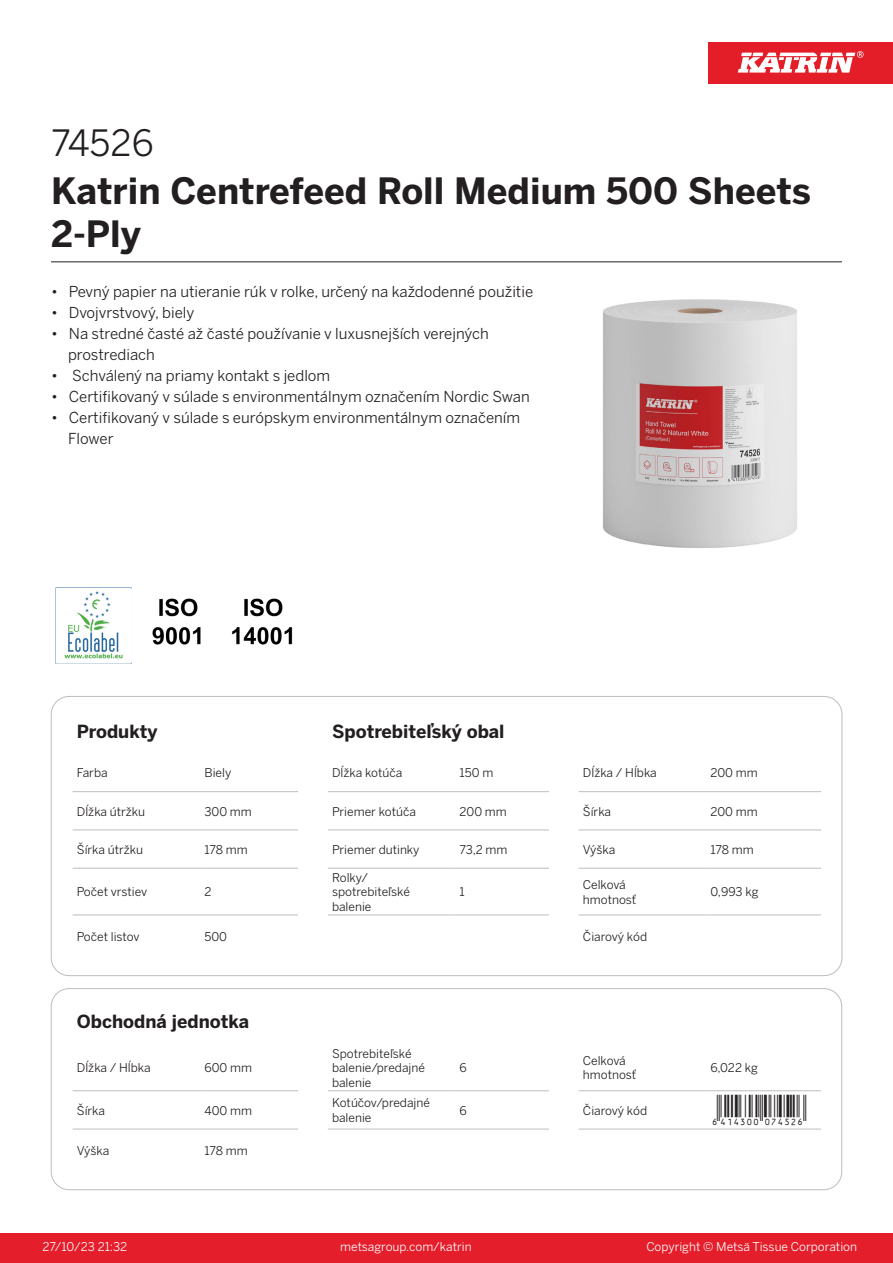
<style>
.page{position:relative;width:893px;height:1263px;background:#fff}
.page>*{position:absolute;margin:0;border:0;box-sizing:border-box;transform-origin:0 0}
.Product_Name{font:700 36px/43.2px "Benton Sans";color:#231f20}
.External_material_co{font:36px "Benton Sans";color:#231f20}
.T_EAN{font:30px "Viisas EAN Matala";color:#231f20}
.T_TableHeader{font:700 18px "Benton Sans";color:#231f20}
.MarketingBullets{font:15px/21px "Benton Sans";color:#231f20}
.T_TableBody{font:12px/14.4px "Benton Sans";color:#231f20}
.t1{font:12px "Benton Sans";color:#fff}
</style>
<div class="page">
<div style="left:0;top:1233px;width:893px;height:30px;background:#e41e2b"></div>
<div style="left:708px;top:43px;width:185px;height:41px;background:#e31e28"></div>
<svg style="left:738px;top:51px;width:126px;height:22px"></svg>
<hr style="left:73px;top:791px;width:127px;height:1px;background:#bcbdc0">
<hr style="left:200px;top:791px;width:98px;height:1px;background:#bcbdc0">
<hr style="left:328px;top:791px;width:127px;height:1px;background:#bcbdc0">
<hr style="left:455px;top:791px;width:94px;height:1px;background:#bcbdc0">
<hr style="left:579px;top:791px;width:127px;height:1px;background:#bcbdc0">
<hr style="left:706px;top:791px;width:115px;height:1px;background:#bcbdc0">
<hr style="left:73px;top:830px;width:127px;height:1px;background:#bcbdc0">
<hr style="left:200px;top:830px;width:98px;height:1px;background:#bcbdc0">
<hr style="left:328px;top:830px;width:127px;height:1px;background:#bcbdc0">
<hr style="left:455px;top:830px;width:94px;height:1px;background:#bcbdc0">
<hr style="left:579px;top:830px;width:127px;height:1px;background:#bcbdc0">
<hr style="left:706px;top:830px;width:115px;height:1px;background:#bcbdc0">
<hr style="left:73px;top:868px;width:127px;height:1px;background:#bcbdc0">
<hr style="left:200px;top:868px;width:98px;height:1px;background:#bcbdc0">
<hr style="left:328px;top:868px;width:127px;height:1px;background:#bcbdc0">
<hr style="left:455px;top:868px;width:94px;height:1px;background:#bcbdc0">
<hr style="left:579px;top:868px;width:127px;height:1px;background:#bcbdc0">
<hr style="left:706px;top:868px;width:115px;height:1px;background:#bcbdc0">
<hr style="left:73px;top:915px;width:127px;height:1px;background:#bcbdc0">
<hr style="left:200px;top:915px;width:98px;height:1px;background:#bcbdc0">
<hr style="left:328px;top:915px;width:127px;height:1px;background:#bcbdc0">
<hr style="left:455px;top:915px;width:94px;height:1px;background:#bcbdc0">
<hr style="left:579px;top:915px;width:127px;height:1px;background:#bcbdc0">
<hr style="left:706px;top:915px;width:115px;height:1px;background:#bcbdc0">
<hr style="left:73px;top:1090px;width:127px;height:1px;background:#bcbdc0">
<hr style="left:200px;top:1090px;width:98px;height:1px;background:#bcbdc0">
<hr style="left:328px;top:1090px;width:127px;height:1px;background:#bcbdc0">
<hr style="left:455px;top:1090px;width:94px;height:1px;background:#bcbdc0">
<hr style="left:579px;top:1090px;width:127px;height:1px;background:#bcbdc0">
<hr style="left:706px;top:1090px;width:115px;height:1px;background:#bcbdc0">
<hr style="left:73px;top:1129px;width:127px;height:1px;background:#bcbdc0">
<hr style="left:200px;top:1129px;width:98px;height:1px;background:#bcbdc0">
<hr style="left:328px;top:1129px;width:127px;height:1px;background:#bcbdc0">
<hr style="left:455px;top:1129px;width:94px;height:1px;background:#bcbdc0">
<hr style="left:579px;top:1129px;width:127px;height:1px;background:#bcbdc0">
<hr style="left:706px;top:1129px;width:115px;height:1px;background:#bcbdc0">
<div style="left:51px;top:988px;width:791px;height:202px;border:1px solid #bcbdc0;border-radius:18px"></div>
<img style="left:603px;top:299px;width:194px;height:249px">
<img style="left:55px;top:587px;width:77px;height:77px">
<img style="left:152px;top:598px;width:49px;height:47px">
<img style="left:232px;top:598px;width:61px;height:47px">
<hr style="left:51px;top:261px;width:791px;height:1px;background:#231f20">
<p class="External_material_co" style="left:51px;top:121px;width:104px">74526</p>
<p class="Product_Name" style="left:51px;top:170px;width:761px">Katrin Centrefeed Roll Medium 500 Sheets<br>2-Ply</p>
<p class="MarketingBullets" style="left:51px;top:281px;width:484px">• Pevný papier na utieranie rúk v rolke, určený na každodenné použitie</p>
<p class="MarketingBullets" style="left:51px;top:302px;width:145px">• Dvojvrstvový, biely</p>
<p class="MarketingBullets" style="left:68px;top:323px;width:422px;text-indent:-17px">• Na stredné časté až časté používanie v luxusnejších verejných prostrediach</p>
<p class="MarketingBullets" style="left:51px;top:365px;width:281px">• Schválený na priamy kontakt s jedlom</p>
<p class="MarketingBullets" style="left:51px;top:386px;width:480px">• Certifikovaný v súlade s environmentálnym označením Nordic Swan</p>
<p class="MarketingBullets" style="left:68px;top:407px;width:454px;text-indent:-17px">• Certifikovaný v súlade s európskym environmentálnym označením<br>Flower</p>
<p class="T_TableHeader" style="left:77px;top:720px;width:82px">Produkty</p>
<p class="T_TableHeader" style="left:332px;top:720px;width:174px">Spotrebiteľský obal</p>
<p class="T_TableBody" style="left:77px;top:766px;width:32px">Farba</p>
<p class="T_TableBody" style="left:204px;top:766px;width:28px">Biely</p>
<p class="T_TableBody" style="left:332px;top:766px;width:72px">Dĺžka kotúča</p>
<p class="T_TableBody" style="left:460px;top:766px;width:35px">150 m</p>
<p class="T_TableBody" style="left:583px;top:766px;width:75px">Dĺžka / Hĺbka</p>
<p class="T_TableBody" style="left:710px;top:766px;width:49px">200 mm</p>
<p class="T_TableBody" style="left:77px;top:804px;width:70px">Dĺžka útržku</p>
<p class="T_TableBody" style="left:204px;top:804px;width:49px">300 mm</p>
<p class="T_TableBody" style="left:332px;top:804px;width:85px">Priemer kotúča</p>
<p class="T_TableBody" style="left:460px;top:804px;width:49px">200 mm</p>
<p class="T_TableBody" style="left:583px;top:804px;width:30px">Šírka</p>
<p class="T_TableBody" style="left:710px;top:804px;width:49px">200 mm</p>
<p class="T_TableBody" style="left:77px;top:842px;width:68px">Šírka útržku</p>
<p class="T_TableBody" style="left:204px;top:842px;width:45px">178 mm</p>
<p class="T_TableBody" style="left:332px;top:842px;width:89px">Priemer dutinky</p>
<p class="T_TableBody" style="left:460px;top:842px;width:49px">73,2 mm</p>
<p class="T_TableBody" style="left:583px;top:842px;width:34px">Výška</p>
<p class="T_TableBody" style="left:710px;top:842px;width:45px">178 mm</p>
<p class="T_TableBody" style="left:77px;top:885px;width:72px">Počet vrstiev</p>
<p class="T_TableBody" style="left:204px;top:885px;width:9px">2</p>
<p class="T_TableBody" style="left:332px;top:870px;width:38px">Rolky/</p>
<p class="T_TableBody" style="left:332px;top:885px;width:79px">spotrebiteľské balenie</p>
<p class="T_TableBody" style="left:460px;top:885px;width:7px">1</p>
<p class="T_TableBody" style="left:583px;top:877px;width:44px">Celková</p>
<p class="T_TableBody" style="left:583px;top:892px;width:55px">hmotnosť</p>
<p class="T_TableBody" style="left:710px;top:885px;width:50px">0,993 kg</p>
<p class="T_TableBody" style="left:77px;top:929px;width:64px">Počet listov</p>
<p class="T_TableBody" style="left:204px;top:929px;width:24px">500</p>
<p class="T_TableBody" style="left:583px;top:929px;width:66px">Čiarový kód</p>
<p class="T_TableHeader" style="left:77px;top:1010px;width:174px">Obchodná jednotka</p>
<p class="T_TableBody" style="left:77px;top:1060px;width:75px">Dĺžka / Hĺbka</p>
<p class="T_TableBody" style="left:204px;top:1060px;width:49px">600 mm</p>
<p class="T_TableBody" style="left:332px;top:1046px;width:94px">Spotrebiteľské balenie/predajné balenie</p>
<p class="T_TableBody" style="left:460px;top:1060px;width:9px">6</p>
<p class="T_TableBody" style="left:583px;top:1053px;width:44px">Celková</p>
<p class="T_TableBody" style="left:583px;top:1068px;width:55px">hmotnosť</p>
<p class="T_TableBody" style="left:710px;top:1060px;width:49px">6,022 kg</p>
<p class="T_TableBody" style="left:77px;top:1103px;width:30px">Šírka</p>
<p class="T_TableBody" style="left:204px;top:1103px;width:49px">400 mm</p>
<p class="T_TableBody" style="left:332px;top:1096px;width:99px">Kotúčov/predajné balenie</p>
<p class="T_TableBody" style="left:460px;top:1103px;width:9px">6</p>
<p class="T_TableBody" style="left:583px;top:1103px;width:66px">Čiarový kód</p>
<p class="T_EAN" style="left:710px;top:1094px;width:97px">*6414300074526*</p>
<p class="T_TableBody" style="left:77px;top:1143px;width:34px">Výška</p>
<p class="T_TableBody" style="left:204px;top:1143px;width:45px">178 mm</p>
<p class="t1" style="left:43px;top:1239px;width:86px">27/10/23 21:32</p>
<p class="t1" style="left:340px;top:1239px;width:133px">metsagroup.com/katrin</p>
<p class="t1" style="left:646px;top:1239px;width:212px">Copyright © Metsä Tissue Corporation</p>
</div>
